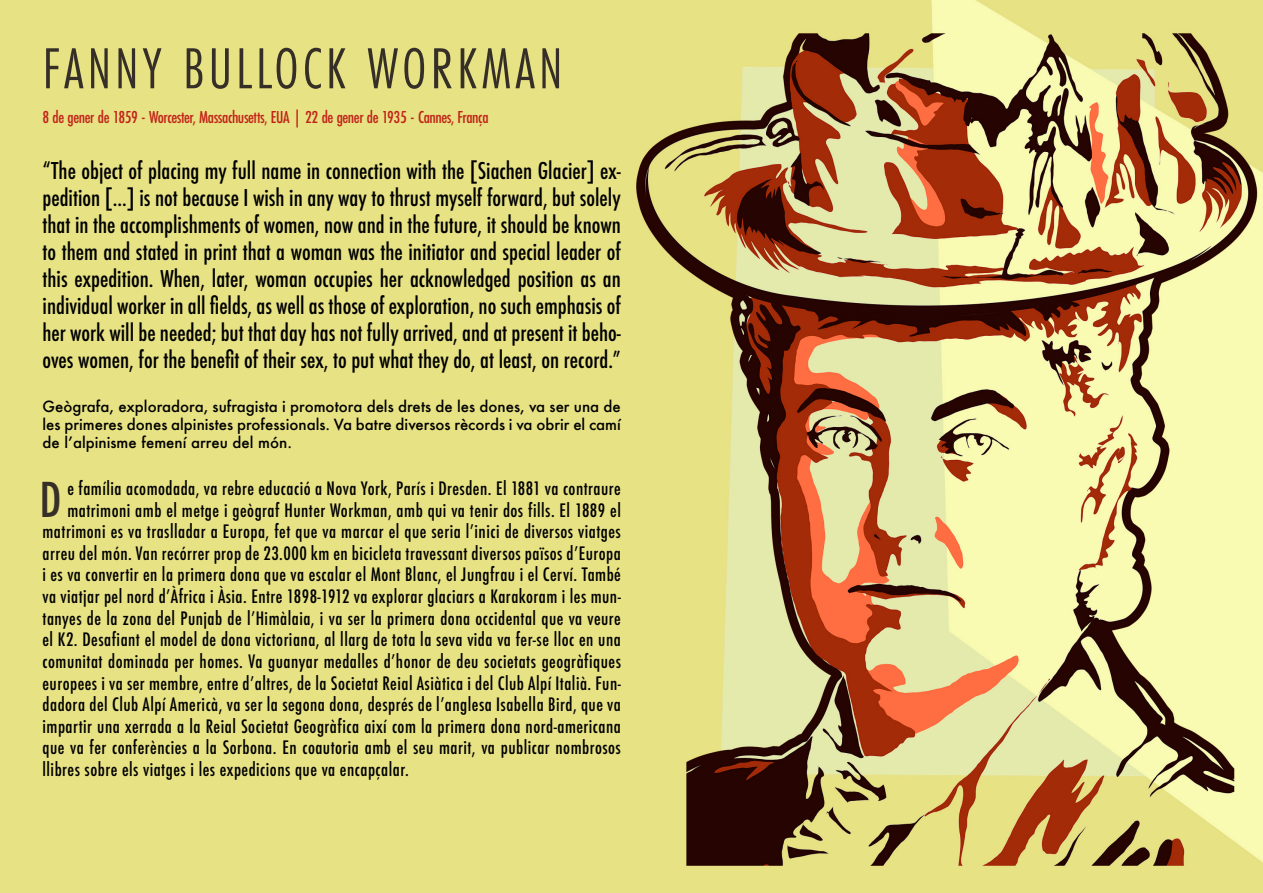
<style>
.page{position:relative;width:1263px;height:893px;background:#fff}
.page>*{position:absolute;margin:0;border:0;box-sizing:border-box;transform-origin:0 0}
.Nombre_geofrafa{font:60px "Futura PT Cond";letter-spacing:.07em;color:#362f27}
.Parrafo_01{font:500 condensed 46.65px "Futura";color:#362f27}
.Cita{font:500 condensed 22.5px/27px "Futura";color:#000;text-align:justify}
.Parrafo_01-2{font:500 condensed 18px "Futura";letter-spacing:.025em;color:#000}
.Fechas{font:500 18px "Futura PT Cond";letter-spacing:-.025em;color:#c22318}
.Minibiografia{font:500 15px/18px "Futura";color:#000;text-align:justify}
</style>
<div class="page">
<img style="left:0;top:0;width:1263px;height:893px">
<p class="Nombre_geofrafa" style="left:43px;top:34px;width:521px">FANNY BULLOCK WORKMAN</p>
<p class="Fechas" style="left:43px;top:106px;width:448px">8 de gener de 1859 - Worcester, Massachusetts, EUA | 22 de gener de 1935 - Cannes, França</p>
<p class="Cita" style="left:43px;top:158px;width:580px">“The object of placing my full name in connection with the [Siachen Glacier] ex&shy;pedition [...] is not because I wish in any way to thrust myself forward, but solely that in the accomplishments of women, now and in the future, it should be known to them and stated in print that a woman was the initiator and special leader of this expedition. When, later, woman occupies her acknowledged position as an individual worker in all fields, as well as those of exploration, no such emphasis of her work will be needed; but that day has not fully arrived, and at present it beho&shy;oves women, for the benefit of their sex, to put what they do, at least, on record.”</p>
<p class="Minibiografia" style="left:43px;top:397px;width:580px">Geògrafa, exploradora, sufragista i promotora dels drets de les dones, va ser una de les primeres dones alpinistes professionals. Va batre diversos rècords i va obrir el camí de l’alpinisme femení arreu del món.</p>
<p class="Parrafo_01" style="left:40px;top:470px;width:23px">D</p>
<p class="Parrafo_01-2" style="left:67px;top:477px;width:555px">e família acomodada, va rebre educació a Nova York, París i Dresden. El 1881 va contraure</p>
<p class="Parrafo_01-2" style="left:67px;top:498px;width:555px">matrimoni amb el metge i geògraf Hunter Workman, amb qui va tenir dos fills. El 1889 el</p>
<p class="Parrafo_01-2" style="left:43px;top:520px;width:580px">matrimoni es va traslladar a Europa, fet que va marcar el que seria l’inici de diversos viatges</p>
<p class="Parrafo_01-2" style="left:43px;top:542px;width:580px">arreu del món. Van recórrer prop de 23.000 km en bicicleta travessant diversos països d’Europa</p>
<p class="Parrafo_01-2" style="left:43px;top:563px;width:580px">i es va convertir en la primera dona que va escalar el Mont Blanc, el Jungfrau i el Cerví. També</p>
<p class="Parrafo_01-2" style="left:43px;top:585px;width:580px">va viatjar pel nord d’Àfrica i Àsia. Entre 1898-1912 va explorar glaciars a Karakoram i les mun-</p>
<p class="Parrafo_01-2" style="left:43px;top:606px;width:580px">tanyes de la zona del Punjab de l’Himàlaia, i va ser la primera dona occidental que va veure</p>
<p class="Parrafo_01-2" style="left:43px;top:628px;width:580px">el K2. Desafiant el model de dona victoriana, al llarg de tota la seva vida va fer-se lloc en una</p>
<p class="Parrafo_01-2" style="left:43px;top:650px;width:580px">comunitat dominada per homes. Va guanyar medalles d’honor de deu societats geogràfiques</p>
<p class="Parrafo_01-2" style="left:43px;top:671px;width:580px">europees i va ser membre, entre d’altres, de la Societat Reial Asiàtica i del Club Alpí Italià. Fun-</p>
<p class="Parrafo_01-2" style="left:43px;top:693px;width:580px">dadora del Club Alpí Americà, va ser la segona dona, després de l’anglesa Isabella Bird, que va</p>
<p class="Parrafo_01-2" style="left:43px;top:714px;width:580px">impartir una xerrada a la Reial Societat Geogràfica així com la primera dona nord-americana</p>
<p class="Parrafo_01-2" style="left:43px;top:736px;width:580px">que va fer conferències a la Sorbona. En coautoria amb el seu marit, va publicar nombrosos</p>
<p class="Parrafo_01-2" style="left:43px;top:758px;width:368px">llibres sobre els viatges i les expedicions que va encapçalar.</p>
</div>
